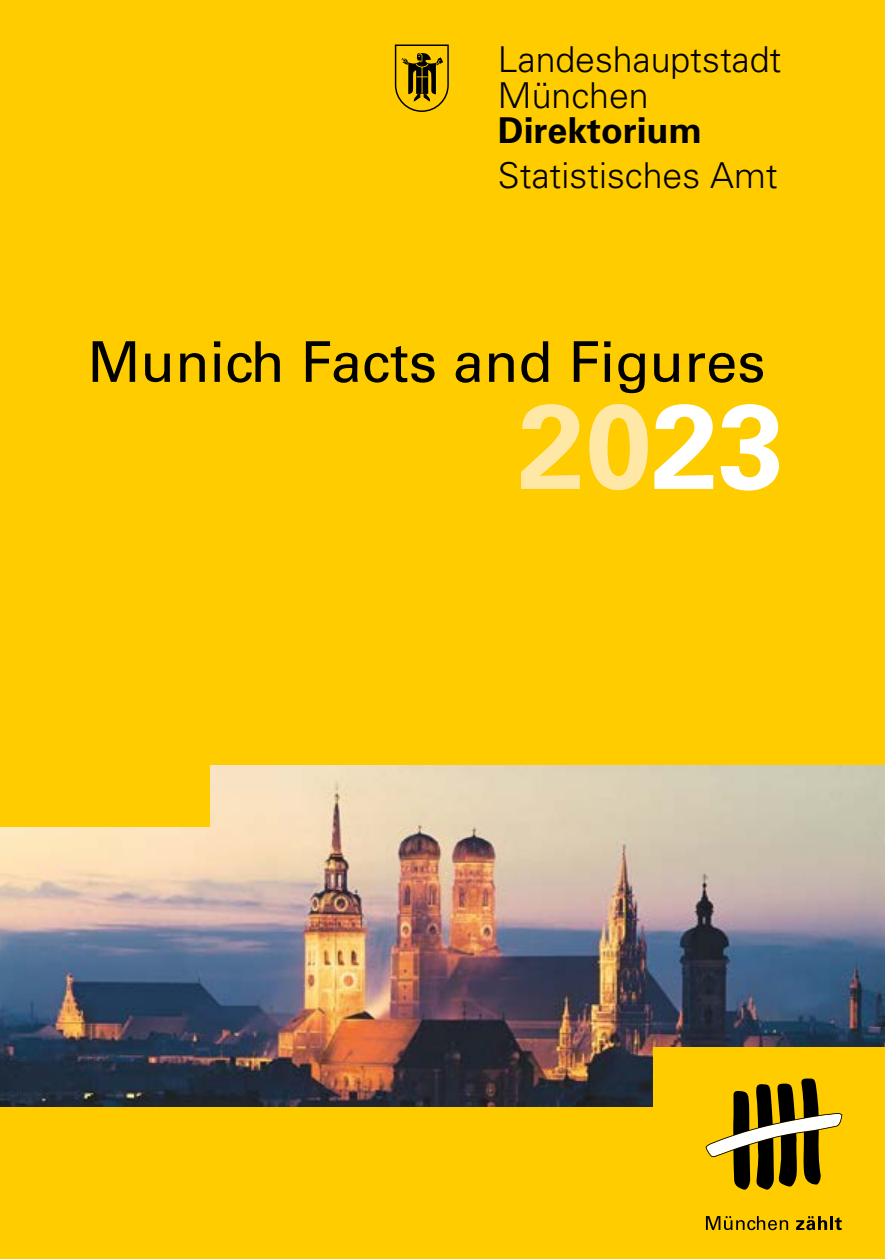
<style>
.page{position:relative;width:885px;height:1259px;background:#fff}
.page>*{position:absolute;margin:0;border:0;box-sizing:border-box;transform-origin:0 0}
.t1{font:700 120px "Univers LT Std";color:#ffe8a6}
.t2{font:56.4px "Univers LT Std";color:#000}
.t3{font:300 35.7px/35.7px "Univers LT Std";color:#000}
.s1{font-weight:700}
.s2{color:#fff}
</style>
<div class="page">
<div style="left:0;top:0;width:884px;height:1259px;background:#fc0"></div>
<img style="left:0;top:766px;width:884px;height:340px">
<div style="left:0;top:754px;width:210px;height:72px;background:#fc0"></div>
<div style="left:653px;top:1046px;width:231px;height:81px;background:#fc0"></div>
<svg style="left:705px;top:1216px;width:83px;height:14px"></svg>
<svg style="left:796px;top:1216px;width:45px;height:14px"></svg>
<svg style="left:705px;top:1078px;width:137px;height:112px"></svg>
<svg style="left:395px;top:44px;width:54px;height:68px"></svg>
<p class="t3" style="left:498px;top:42px;width:285px">Landeshauptstadt<br>München<br><span class="s1">Direktorium</span></p>
<p class="t3" style="left:498px;top:157px;width:281px">Statistisches Amt</p>
<p class="t2" style="left:88px;top:328px;width:679px">Munich Facts and Figures</p>
<p class="t1" style="left:518px;top:376px;width:268px">20<span class="s2">23</span></p>
</div>
